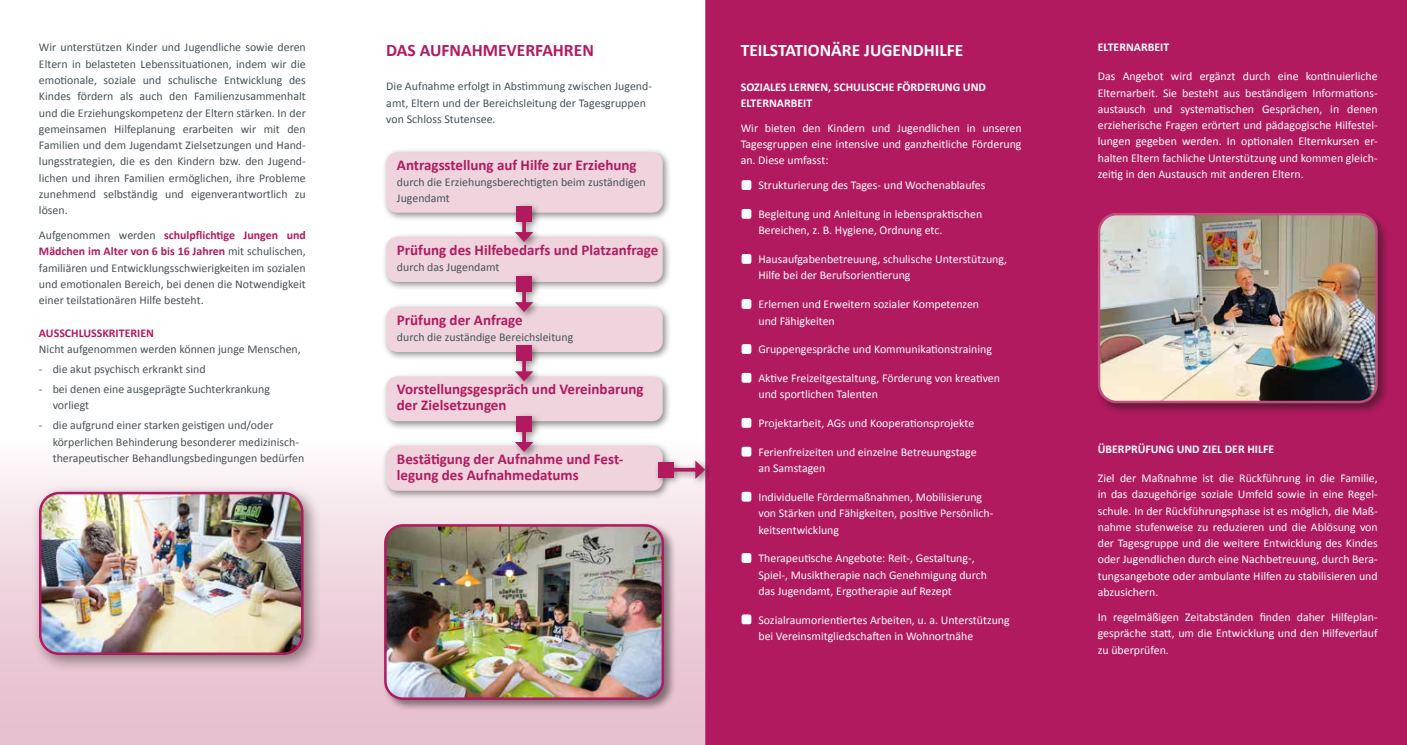
<style>
.page{position:relative;width:1407px;height:745px;background:#fff}
.page>*{position:absolute;margin:0;border:0;box-sizing:border-box;transform-origin:0 0}
.t1{font:700 17.5px "Calibri";color:#fff}
.t2{font:700 17.5px "Calibri";color:#b21a5f}
.t3{font:700 15px/16.2px "Calibri";color:#b21a5f}
.t4{font:11.88px/16.2px "Calibri";color:#fff}
.t5{font:11.88px/16.2px "Calibri";color:#475258}
.t6{font:700 11.88px/16.2px "Calibri";color:#fff}
.t7{font:700 11.88px "Calibri";color:#b21a5f}
.s1{font-weight:700;color:#b21a5f}
</style>
<div class="page">
<div style="left:0;top:440px;width:718px;height:304px;background:linear-gradient(to bottom,#fbf6f8,#e4b8c8)"></div>
<div style="left:705px;top:0;width:702px;height:744px;background:#b21a5f"></div>
<div style="left:382px;top:148px;width:290px;height:74px;background:#181716;opacity:.5"></div>
<div style="left:386px;top:152px;width:277px;height:60px;background:#efd4de;border-radius:11px"></div>
<div style="left:382px;top:232px;width:290px;height:59px;background:#181716;opacity:.5"></div>
<div style="left:386px;top:237px;width:277px;height:45px;background:#efd4de;border-radius:11px"></div>
<div style="left:382px;top:302px;width:290px;height:59px;background:#181716;opacity:.5"></div>
<div style="left:386px;top:307px;width:277px;height:45px;background:#efd4de;border-radius:11px"></div>
<div style="left:382px;top:371px;width:290px;height:59px;background:#181716;opacity:.5"></div>
<div style="left:386px;top:376px;width:277px;height:45px;background:#efd4de;border-radius:11px"></div>
<div style="left:382px;top:441px;width:290px;height:58px;background:#181716;opacity:.5"></div>
<div style="left:386px;top:446px;width:277px;height:44px;background:#efd4de;border-radius:11px"></div>
<div style="left:654px;top:457px;width:60px;height:30px;background:#181716;opacity:.5"></div>
<svg style="left:673px;top:467px;width:22px;height:4px"></svg>
<div style="left:658px;top:462px;width:15px;height:15px;background:#b21a5f"></div>
<svg style="left:695px;top:460px;width:10px;height:18px"></svg>
<div style="left:512px;top:202px;width:29px;height:48px;background:#181716;opacity:.5"></div>
<svg style="left:522px;top:221px;width:4px;height:11px"></svg>
<div style="left:516px;top:206px;width:15px;height:15px;background:#b21a5f"></div>
<svg style="left:515px;top:232px;width:18px;height:10px"></svg>
<div style="left:512px;top:272px;width:29px;height:48px;background:#181716;opacity:.5"></div>
<svg style="left:522px;top:291px;width:4px;height:11px"></svg>
<div style="left:516px;top:276px;width:15px;height:15px;background:#b21a5f"></div>
<svg style="left:515px;top:302px;width:18px;height:10px"></svg>
<div style="left:512px;top:341px;width:29px;height:48px;background:#181716;opacity:.5"></div>
<svg style="left:522px;top:360px;width:4px;height:11px"></svg>
<div style="left:516px;top:345px;width:15px;height:15px;background:#b21a5f"></div>
<svg style="left:515px;top:371px;width:18px;height:10px"></svg>
<div style="left:512px;top:412px;width:29px;height:48px;background:#181716;opacity:.5"></div>
<svg style="left:522px;top:431px;width:4px;height:10px"></svg>
<div style="left:516px;top:416px;width:15px;height:15px;background:#b21a5f"></div>
<svg style="left:515px;top:441px;width:18px;height:10px"></svg>
<div style="left:31px;top:483px;width:291px;height:189px;background:#181716;opacity:.5"></div>
<img style="left:40px;top:492px;width:262px;height:161px">
<div style="left:39px;top:491px;width:264px;height:163px;border:2px solid #b21a5f;border-radius:19px"></div>
<div style="left:1095px;top:210px;width:295px;height:205px;background:#181716;opacity:.5"></div>
<img style="left:1099px;top:214px;width:277px;height:188px">
<div style="left:1098px;top:213px;width:279px;height:190px;border:2px solid #c0507b;border-radius:18px"></div>
<div style="left:382px;top:521px;width:294px;height:190px;background:#181716;opacity:.5"></div>
<img style="left:385px;top:525px;width:278px;height:173px">
<div style="left:384px;top:524px;width:280px;height:175px;border:2px solid #b21a5f;border-radius:18px"></div>
<p class="t5" style="left:39px;top:39px;width:268px">Wir unterstützen Kinder und Jugendliche sowie deren</p>
<h1 class="t2" style="left:386px;top:39px;width:209px">DAS AUFNAHMEVERFAHREN</h1>
<p class="t5" style="left:39px;top:55px;width:268px;text-align:justify">Eltern in belasteten Lebenssituationen, indem wir die emotionale, soziale und schulische Entwicklung des Kindes fördern als auch den Familienzusammenhalt und die Erziehungskompetenz der Eltern stärken. In der gemeinsamen Hilfeplanung erarbeiten wir mit den Familien und dem Jugendamt Zielsetzungen und Hand&shy;lungsstrategien, die es den Kindern bzw. den Jugend&shy;lichen und ihren Familien ermöglichen, ihre Probleme zunehmend selbständig und eigenverantwortlich zu lösen.</p>
<p class="t5" style="left:39px;top:226px;width:268px;text-align:justify">Aufgenommen werden <span class="s1">schulpflichtige Jungen und Mädchen im Alter von 6 bis 16 Jahren</span> mit schulischen, familiären und Entwicklungsschwierigkeiten im sozialen und emotionalen Bereich, bei denen die Notwendigkeit einer teilstationären Hilfe besteht.</p>
<p class="t7" style="left:39px;top:325px;width:116px">AUSSCHLUSSKRITERIEN</p>
<p class="t5" style="left:39px;top:340px;width:263px">Nicht aufgenommen werden können junge Menschen,</p>
<p class="t5" style="left:39px;top:360px;width:168px">- die akut psychisch erkrankt sind</p>
<p class="t5" style="left:53px;top:380px;width:219px;text-indent:-14px">- bei denen eine ausgeprägte Suchterkrankung vorliegt</p>
<p class="t5" style="left:53px;top:416px;width:253px;text-indent:-14px">- die aufgrund einer starken geistigen und/oder körperlichen Behinderung besonderer medizinisch&shy;therapeutischer Behandlungsbedingungen bedürfen</p>
<p class="t5" style="left:386px;top:78px;width:267px">Die Aufnahme erfolgt in Abstimmung zwischen Jugend&shy;amt, Eltern und der Bereichsleitung der Tagesgruppen von Schloss Stutensee.</p>
<p class="t3" style="left:397px;top:156px;width:241px">Antragsstellung auf Hilfe zur Erziehung</p>
<p class="t5" style="left:397px;top:173px;width:250px">durch die Erziehungsberechtigten beim zuständigen<br>Jugendamt</p>
<p class="t3" style="left:397px;top:241px;width:263px">Prüfung des Hilfebedarfs und Platzanfrage</p>
<p class="t5" style="left:397px;top:258px;width:104px">durch das Jugendamt</p>
<p class="t3" style="left:397px;top:311px;width:127px">Prüfung der Anfrage</p>
<p class="t5" style="left:397px;top:328px;width:178px">durch die zuständige Bereichsleitung</p>
<p class="t3" style="left:397px;top:380px;width:248px">Vorstellungsgespräch und Vereinbarung der Zielsetzungen</p>
<p class="t3" style="left:397px;top:449px;width:228px">Bestätigung der Aufnahme und Fest&shy;legung des Aufnahmedatums</p>
<h1 class="t1" style="left:741px;top:39px;width:224px">TEILSTATIONÄRE JUGENDHILFE</h1>
<p class="t6" style="left:741px;top:78px;width:247px">SOZIALES LERNEN, SCHULISCHE FÖRDERUNG UND<br>ELTERNARBEIT</p>
<p class="t4" style="left:741px;top:119px;width:282px;text-align:justify">Wir bieten den Kindern und Jugendlichen in unseren Tagesgruppen eine intensive und ganzheitliche Förderung an. Diese umfasst:</p>
<p class="t4" style="left:743px;top:177px;width:244px">■ Strukturierung des Tages- und Wochenablaufes</p>
<p class="t4" style="left:758px;top:205px;width:225px;text-indent:-15px">■ Begleitung und Anleitung in lebenspraktischen<br>Bereichen, z. B. Hygiene, Ordnung etc.</p>
<p class="t4" style="left:758px;top:250px;width:250px;text-indent:-15px">■ Hausaufgabenbetreuung, schulische Unterstützung,<br>Hilfe bei der Berufsorientierung</p>
<p class="t4" style="left:758px;top:295px;width:222px;text-indent:-15px">■ Erlernen und Erweitern sozialer Kompetenzen und Fähigkeiten</p>
<p class="t4" style="left:743px;top:340px;width:250px">■ Gruppengespräche und Kommunikationstraining</p>
<p class="t4" style="left:758px;top:369px;width:243px;text-indent:-15px">■ Aktive Freizeitgestaltung, Förderung von kreativen und sportlichen Talenten</p>
<p class="t4" style="left:743px;top:414px;width:233px">■ Projektarbeit, AGs und Kooperationsprojekte</p>
<p class="t4" style="left:758px;top:443px;width:220px;text-indent:-15px">■ Ferienfreizeiten und einzelne Betreuungstage an Samstagen</p>
<p class="t4" style="left:758px;top:488px;width:237px;text-indent:-15px">■ Individuelle Fördermaßnahmen, Mobilisierung von Stärken und Fähigkeiten, positive Persönlich&shy;keitsentwicklung</p>
<p class="t4" style="left:758px;top:549px;width:230px;text-indent:-15px">■ Therapeutische Angebote: Reit-, Gestaltung-,<br>Spiel-, Musiktherapie nach Genehmigung durch das Jugendamt, Ergotherapie auf Rezept</p>
<p class="t4" style="left:758px;top:610px;width:253px;text-indent:-15px">■ Sozialraumorientiertes Arbeiten, u. a. Unterstützung bei Vereinsmitgliedschaften in Wohnortnähe</p>
<p class="t6" style="left:1098px;top:39px;width:73px">ELTERNARBEIT</p>
<p class="t4" style="left:1098px;top:68px;width:281px;text-align:justify">Das Angebot wird ergänzt durch eine kontinuierliche Elternarbeit. Sie besteht aus beständigem Informations&shy;austausch und systematischen Gesprächen, in denen erzieherische Fragen erörtert und pädagogische Hilfestel&shy;lungen gegeben werden. In optionalen Elternkursen er&shy;halten Eltern fachliche Unterstützung und kommen gleich&shy;zeitig in den Austausch mit anderen Eltern.</p>
<p class="t6" style="left:1098px;top:440px;width:178px">ÜBERPRÜFUNG UND ZIEL DER HILFE</p>
<p class="t4" style="left:1098px;top:469px;width:281px;text-align:justify">Ziel der Maßnahme ist die Rückführung in die Familie, in das dazugehörige soziale Umfeld sowie in eine Regel&shy;schule. In der Rückführungsphase ist es möglich, die Maß&shy;nahme stufenweise zu reduzieren und die Ablösung von der Tagesgruppe und die weitere Entwicklung des Kindes oder Jugendlichen durch eine Nachbetreuung, durch Bera&shy;tungsangebote oder ambulante Hilfen zu stabilisieren und abzusichern.</p>
<p class="t4" style="left:1098px;top:608px;width:281px;text-align:justify">In regelmäßigen Zeitabständen finden daher Hilfeplan&shy;gespräche statt, um die Entwicklung und den Hilfeverlauf zu überprüfen.</p>
</div>
